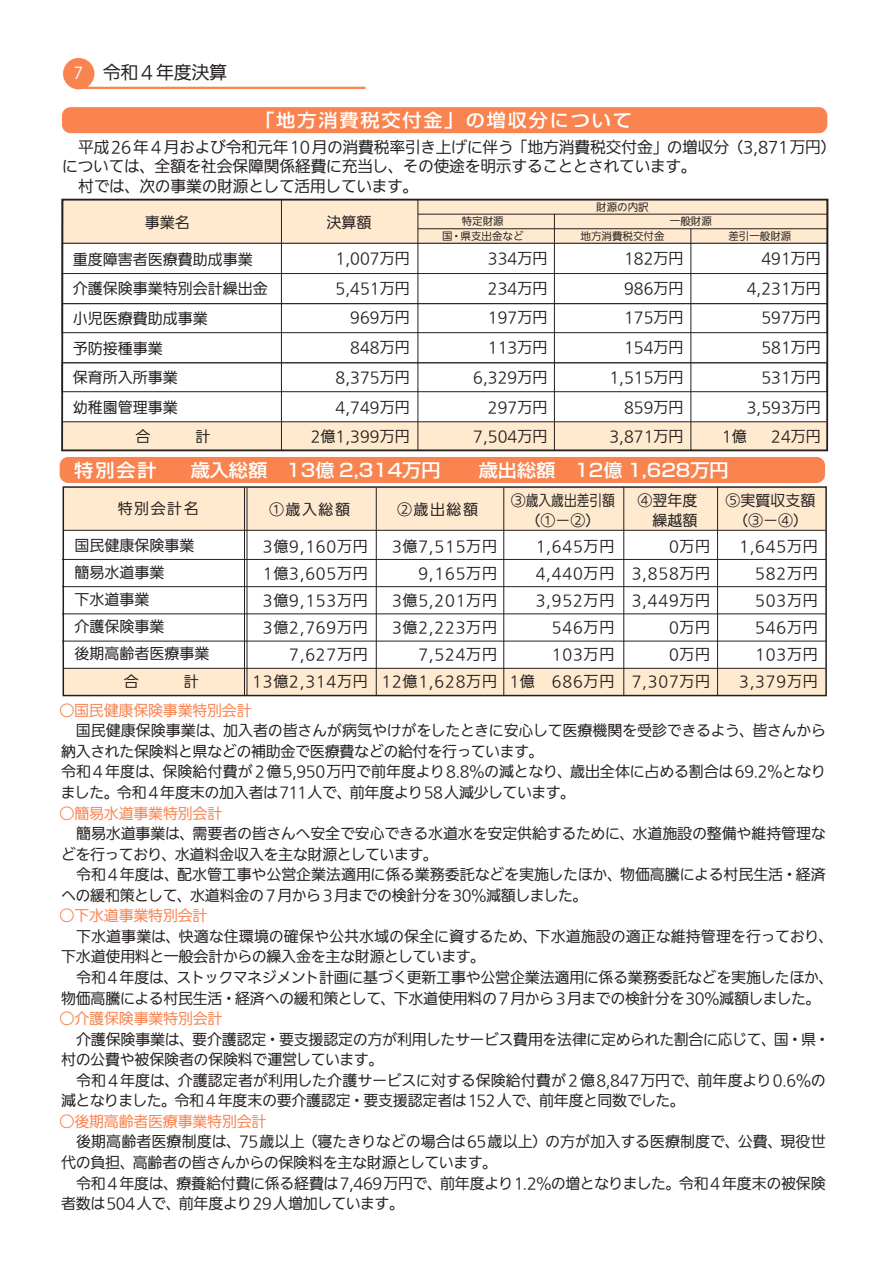
<style>
.page{position:relative;width:893px;height:1263px;background:#fff}
.page>*{position:absolute;margin:0;border:0;box-sizing:border-box;transform-origin:0 0}
.t1{font:500 18px "Shin Go Pro";color:#fff;scale:1.06 1}
.t2{font:500 18px "Shin Go Pro";letter-spacing:.1em;color:#fff;scale:1.06 1}
.t3{font:100 18px "Iwa UD Go Hon Pro";letter-spacing:-.015em;color:#241f1f}
.t4{font:16.5px "Koz Go Pr 6 N";color:#fff}
.t5{font:100 15.75px/19.5px "Iwa UD Go Hon Pro";letter-spacing:-.015em;color:#241f1f}
.t6{font:100 15px/29.7px "Iwa UD Go Hon Pro";letter-spacing:-.01em;color:#241f1f}
.t7{font:100 15px/27.2px "Iwa UD Go Hon Pro";letter-spacing:.05em;color:#241f1f;text-align:right}
.t8{font:100 15px/20.5px "Iwa UD Go Hon Pro";letter-spacing:-.03em;color:#241f1f}
.t9{font:100 15px "Iwa UD Go Hon Pro";letter-spacing:-.015em;color:#f98450}
.t10{font:100 10.5px "Iwa UD Go Hon Pro";color:#241f1f}
</style>
<div class="page">
<svg style="left:59px;top:58px;width:770px;height:639px"></svg>
<div style="left:62px;top:363px;width:765px;height:29px;background:#fff"></div>
<div style="left:62px;top:362px;width:765px;height:30px;border:1px solid #241f1f"></div>
<div style="left:64px;top:422px;width:762px;height:29px;background:#ffead0"></div>
<div style="left:64px;top:487px;width:761px;height:43px;background:#ffead0"></div>
<div style="left:64px;top:668px;width:762px;height:27px;background:#ffead0"></div>
<div style="left:63px;top:486px;width:764px;height:210px;border:2px solid #241f1f"></div>
<hr style="left:244px;top:488px;width:1px;height:207px;background:#241f1f">
<hr style="left:247px;top:488px;width:1px;height:207px;background:#241f1f">
<hr style="left:376px;top:488px;width:1px;height:207px;background:#241f1f">
<hr style="left:717px;top:487px;width:1px;height:208px;background:#241f1f">
<hr style="left:623px;top:487px;width:1px;height:208px;background:#241f1f">
<hr style="left:503px;top:487px;width:1px;height:208px;background:#241f1f">
<hr style="left:64px;top:668px;width:761px;height:1px;background:#241f1f">
<hr style="left:62px;top:641px;width:764px;height:1px;background:#241f1f">
<hr style="left:62px;top:614px;width:764px;height:1px;background:#241f1f">
<hr style="left:62px;top:586px;width:764px;height:1px;background:#241f1f">
<hr style="left:62px;top:559px;width:764px;height:1px;background:#241f1f">
<hr style="left:63px;top:530px;width:763px;height:1px;background:#241f1f">
<div style="left:62px;top:107px;width:765px;height:26px;background:#f98450;border-radius:9px"></div>
<div style="left:60px;top:457px;width:765px;height:26px;background:#f98450;border-radius:9px"></div>
<div style="left:62px;top:200px;width:765px;height:43px;background:#ffead0"></div>
<div style="left:62px;top:243px;width:765px;height:31px;background:#fff"></div>
<div style="left:62px;top:243px;width:765px;height:31px;border:1px solid #241f1f"></div>
<div style="left:62px;top:274px;width:765px;height:30px;background:#fff"></div>
<div style="left:62px;top:273px;width:765px;height:31px;border:1px solid #241f1f"></div>
<div style="left:62px;top:304px;width:765px;height:29px;background:#fff"></div>
<div style="left:62px;top:303px;width:765px;height:30px;border:1px solid #241f1f"></div>
<hr style="left:281px;top:200px;width:1px;height:250px;background:#241f1f">
<hr style="left:418px;top:200px;width:1px;height:250px;background:#241f1f">
<hr style="left:554px;top:214px;width:1px;height:236px;background:#241f1f">
<hr style="left:691px;top:229px;width:1px;height:221px;background:#241f1f">
<hr style="left:418px;top:228px;width:409px;height:1px;background:#241f1f">
<hr style="left:418px;top:214px;width:409px;height:1px;background:#241f1f">
<div style="left:61px;top:199px;width:767px;height:252px;border:2px solid #241f1f"></div>
<hr style="left:62px;top:362px;width:765px;height:1px;background:#241f1f">
<hr style="left:62px;top:421px;width:765px;height:1px;background:#241f1f">
<div style="left:63px;top:58px;width:31px;height:31px;background:#f98450;border-radius:50%"></div>
<hr style="left:79px;top:87px;width:286px;height:2px;background:#f98450">
<p class="t4" style="left:74px;top:64px;width:11px">37</p>
<p class="t3" style="left:103px;top:59px;width:126px">令和４年度決算</p>
<p class="t2" style="left:255px;top:105px;width:357px">「地方消費税交付金」の増収分について</p>
<p class="t5" style="left:62px;top:138px;width:776px">　平成26年４月および令和元年10月の消費税率引き上げに伴う「地方消費税交付金」の増収分（3,871万円(については、全額を社会保障関係経費に充当し、その使途を明示することとされています。<br>　村では、次の事業の財源として活用しています。</p>
<p class="t6" style="left:145px;top:209px;width:46px">事業名</p>
<p class="t6" style="left:73px;top:245px;width:196px">重度障害者医療費助成事業介護保険事業特別会計繰出金小児医療費助成事業<br>予防接種事業<br>保育所入所事業<br>幼稚園管理事業</p>
<p class="t6" style="left:326px;top:209px;width:46px">決算額</p>
<p class="t10" style="left:462px;top:214px;width:43px">特定財源</p>
<p class="t10" style="left:442px;top:229px;width:83px">国・県支出金など</p>
<p class="t10" style="left:596px;top:200px;width:54px">財源の内訳</p>
<p class="t10" style="left:670px;top:214px;width:43px">一般財源</p>
<p class="t10" style="left:580px;top:229px;width:85px">地方消費税交付金</p>
<p class="t10" style="left:728px;top:229px;width:64px">差引一般財源</p>
<p class="t6" style="left:311px;top:244px;width:100px;text-align:right">1,007万円<br>5,451万円<br>969万円<br>848万円<br>8,375万円<br>4,749万円<br>2億1,399万円</p>
<p class="t6" style="left:473px;top:244px;width:76px;text-align:right">334万円<br>234万円<br>197万円<br>113万円<br>6,329万円<br>297万円<br>7,504万円</p>
<p class="t6" style="left:609px;top:244px;width:76px;text-align:right">182万円<br>986万円<br>175万円<br>154万円<br>1,515万円<br>859万円<br>3,871万円</p>
<p class="t6" style="left:747px;top:244px;width:76px;text-align:right">491万円<br>4,231万円<br>597万円<br>581万円<br>531万円<br>3,593万円<br>24万円</p>
<p class="t6" style="left:722px;top:423px;width:26px">1億</p>
<p class="t1" style="left:74px;top:455px;width:79px">特別会計</p>
<p class="t1" style="left:191px;top:455px;width:509px">歳入総額　13億 2,314万円　　歳出総額　12億 1,628万円</p>
<p class="t6" style="left:118px;top:495px;width:82px">特別会計名</p>
<p class="t6" style="left:74px;top:533px;width:136px;line-height:27px">国民健康保険事業簡易水道事業<br>下水道事業<br>介護保険事業<br>後期高齢者医療事業</p>
<p class="t6" style="left:269px;top:495px;width:82px">①歳入総額</p>
<p class="t6" style="left:397px;top:495px;width:82px">②歳出総額</p>
<p class="t6" style="left:511px;top:486px;width:106px">③歳入歳出差引額</p>
<p class="t6" style="left:525px;top:506px;width:76px">)1－2(</p>
<p class="t7" style="left:252px;top:533px;width:117px">3億9,160万円<br>1億3,605万円<br>3億9,153万円<br>3億2,769万円<br>7,627万円<br>13億2,314万円</p>
<p class="t7" style="left:381px;top:533px;width:117px">3億7,515万円<br>9,165万円<br>3億5,201万円<br>3億2,223万円<br>7,524万円<br>12億1,628万円</p>
<p class="t7" style="left:536px;top:533px;width:80px">1,645万円<br>4,440万円<br>3,952万円<br>546万円<br>103万円<br>686万円</p>
<p class="t6" style="left:509px;top:668px;width:27px">1億</p>
<p class="t9" style="left:60px;top:700px;width:194px">○国民健康保険事業特別会計</p>
<p class="t6" style="left:637px;top:491px;width:61px;line-height:19.5px">④翌年度　繰越額</p>
<p class="t6" style="left:726px;top:491px;width:91px;line-height:19.5px;text-align:center">⑤実質収支額)3－4(</p>
<p class="t7" style="left:632px;top:533px;width:80px">0万円<br>3,858万円<br>3,449万円<br>0万円<br>0万円<br>7,307万円</p>
<p class="t7" style="left:739px;top:533px;width:80px">1,645万円<br>582万円<br>503万円<br>546万円<br>103万円<br>3,379万円</p>
<p class="t6" style="left:61px;top:717px;width:695px">　国民健康保険事業は、加入者の皆さんが病気やけがをしたときに安心して医療機関を受診できるよう、</p>
<p class="t6" style="left:61px;top:737px;width:484px">納入された保険料と県などの補助金で医療費などの給付を行っています。</p>
<p class="t6" style="left:570px;top:758px;width:258px">歳出全体に占める割合は69.2％となり</p>
<p class="t6" style="left:752px;top:717px;width:75px">皆さんから</p>
<p class="t6" style="left:61px;top:762px;width:516px;line-height:20.5px;text-align:right">令和４年度は、保険給付費が２億5,950万円で前年度より8.8％の減となり、前年度より58人減少しています。</p>
<p class="t6" style="left:61px;top:778px;width:293px">ました。令和４年度末の加入者は711人で、</p>
<p class="t9" style="left:60px;top:803px;width:164px">○簡易水道事業特別会計</p>
<p class="t6" style="left:193px;top:819px;width:635px">需要者の皆さんへ安全で安心できる水道水を安定供給するために、水道施設の整備や維持管理な</p>
<p class="t6" style="left:61px;top:824px;width:379px;line-height:20.5px">　簡易水道事業は、<br>どを行っており、水道料金収入を主な財源としています。</p>
<p class="t6" style="left:177px;top:860px;width:447px">配水管工事や公営企業法適用に係る業務委託などを実施したほか、</p>
<p class="t6" style="left:620px;top:860px;width:207px">物価高騰による村民生活・経済</p>
<p class="t8" style="left:61px;top:865px;width:528px">　令和４年度は、<br>への緩和策として、水道料金の７月から３月までの検針分を30％減額しました。</p>
<p class="t9" style="left:60px;top:905px;width:149px">○下水道事業特別会計</p>
<p class="t6" style="left:536px;top:922px;width:300px">下水道施設の適正な維持管理を行っており、</p>
<p class="t6" style="left:179px;top:922px;width:361px">快適な住環境の確保や公共水域の保全に資するため、</p>
<p class="t6" style="left:61px;top:922px;width:121px">　下水道事業は、</p>
<p class="t6" style="left:61px;top:943px;width:426px">下水道使用料と一般会計からの繰入金を主な財源としています。</p>
<p class="t6" style="left:176px;top:963px;width:659px">ストックマネジメント計画に基づく更新工事や公営企業法適用に係る業務委託などを実施したほか、</p>
<p class="t6" style="left:61px;top:963px;width:119px">　令和４年度は、</p>
<p class="t6" style="left:61px;top:984px;width:336px">物価高騰による村民生活・経済への緩和策として、</p>
<p class="t9" style="left:60px;top:1008px;width:164px">○介護保険事業特別会計</p>
<p class="t8" style="left:394px;top:988px;width:429px">下水道使用料の７月から３月までの検針分を30％減額しました。</p>
<p class="t6" style="left:192px;top:1025px;width:586px">要介護認定・要支援認定の方が利用したサービス費用を法律に定められた割合に応じて、</p>
<p class="t6" style="left:61px;top:1029px;width:324px;line-height:20.5px;text-indent:15px">介護保険事業は、<br>村の公費や被保険者の保険料で運営しています。</p>
<p class="t6" style="left:774px;top:1025px;width:57px">国・県・</p>
<p class="t6" style="left:539px;top:1071px;width:162px;line-height:20.5px;text-indent:-478px">　令和４年度は、介護認定者が利用した介護サービスに対する保険給付費が２億8,847万円で、前年度と同数でした。</p>
<p class="t6" style="left:61px;top:1086px;width:482px">減となりました。令和４年度末の要介護認定・要支援認定者は152人で、</p>
<p class="t9" style="left:60px;top:1111px;width:208px">○後期高齢者医療事業特別会計</p>
<p class="t6" style="left:698px;top:1066px;width:130px">前年度より0.6％の</p>
<p class="t6" style="left:239px;top:1128px;width:310px">75歳以上（寝たきりなどの場合は65歳以上）</p>
<p class="t6" style="left:133px;top:1132px;width:366px;line-height:20.5px;text-indent:-72px">　後期高齢者医療制度は、<br>高齢者の皆さんからの保険料を主な財源としています。</p>
<p class="t6" style="left:61px;top:1148px;width:75px">代の負担、</p>
<p class="t6" style="left:545px;top:1128px;width:196px">の方が加入する医療制度で、</p>
<p class="t6" style="left:738px;top:1128px;width:46px">公費、</p>
<p class="t6" style="left:780px;top:1128px;width:47px">現役世</p>
<p class="t6" style="left:179px;top:1173px;width:265px;line-height:20.5px;text-indent:-118px">　令和４年度は、療養給付費に係る経費は7,469万円で、前年度より29人増加しています。</p>
<p class="t6" style="left:61px;top:1189px;width:122px">者数は504人で、</p>
<p class="t6" style="left:440px;top:1169px;width:387px">前年度より1.2％の増となりました。令和４年度末の被保険</p>
</div>
